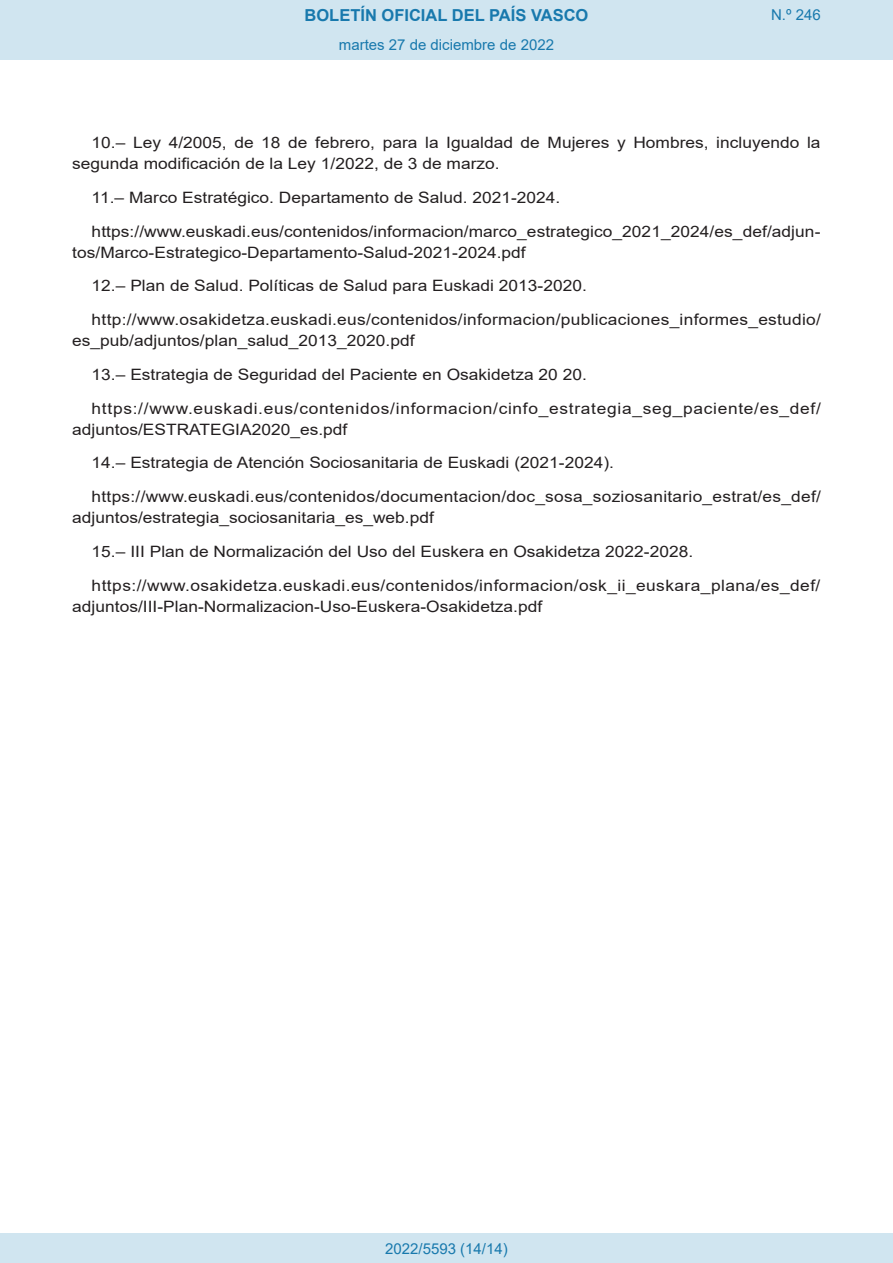
<style>
.page{position:relative;width:893px;height:1263px;background:#fff}
.page>*{position:absolute;margin:0;border:0;box-sizing:border-box;transform-origin:0 0}
.t1{font:700 16.5px "Arial";color:#1879ad}
.BOPVDetalle{font:15.6px/21px "Arial";color:#231f20;scale:1.11 1}
.BOPVDetalle-2{font:15.6px/21px "Arial";letter-spacing:.025em;color:#231f20;scale:1.11 1}
.BOPVDetalle-3{font:15.6px/21px "Arial";letter-spacing:.04em;color:#231f20;scale:1.11 1}
.Paginacion_Centro{font:15px "Arial";color:#1879ad}
</style>
<div class="page">
<div style="left:0;top:0;width:893px;height:60px;background:#d0e5f0"></div>
<div style="left:0;top:1233px;width:893px;height:30px;background:#d0e5f0"></div>
<p class="t1" style="left:305px;top:3px;width:285px">BOLETÍN OFICIAL DEL PAÍS VASCO</p>
<p class="Paginacion_Centro" style="left:339px;top:35px;width:217px">martes 27 de diciembre de 2022</p>
<p class="Paginacion_Centro" style="left:771px;top:5px;width:51px">N.º 246</p>
<p class="BOPVDetalle" style="left:72px;top:132px;width:676px;text-indent:19px">10.– Ley 4/2005, de 18 de febrero, para la Igualdad de Mujeres y Hombres, incluyendo la segunda modificación de la Ley 1/2022, de 3 de marzo.</p>
<p class="BOPVDetalle" style="left:92px;top:187px;width:424px">11.– Marco Estratégico. Departamento de Salud. 2021-2024.</p>
<p class="BOPVDetalle" style="left:72px;top:221px;width:676px;text-indent:19px">https://www.euskadi.eus/contenidos/informacion/marco_estrategico_2021_2024/es_def/adjun&shy;tos/Marco-Estrategico-Departamento-Salud-2021-2024.pdf</p>
<p class="BOPVDetalle" style="left:92px;top:275px;width:448px">12.– Plan de Salud. Políticas de Salud para Euskadi 2013-2020.</p>
<p class="BOPVDetalle" style="left:72px;top:309px;width:676px;text-indent:19px">http://www.osakidetza.euskadi.eus/contenidos/informacion/publicaciones_informes_estudio/ es_pub/adjuntos/plan_salud_2013_2020.pdf</p>
<p class="BOPVDetalle" style="left:92px;top:364px;width:448px">13.– Estrategia de Seguridad del Paciente en Osakidetza 20 20.</p>
<p class="BOPVDetalle-3" style="left:72px;top:398px;width:676px;text-indent:19px">https://www.euskadi.eus/contenidos/informacion/cinfo_estrategia_seg_paciente/es_def/ adjuntos/ESTRATEGIA2020_es.pdf</p>
<p class="BOPVDetalle" style="left:92px;top:452px;width:472px">14.– Estrategia de Atención Sociosanitaria de Euskadi (2021-2024).</p>
<p class="BOPVDetalle" style="left:72px;top:486px;width:676px;text-indent:19px">https://www.euskadi.eus/contenidos/documentacion/doc_sosa_soziosanitario_estrat/es_def/ adjuntos/estrategia_sociosanitaria_es_web.pdf</p>
<p class="BOPVDetalle" style="left:92px;top:541px;width:543px">15.– III Plan de Normalización del Uso del Euskera en Osakidetza 2022-2028.</p>
<p class="BOPVDetalle-2" style="left:72px;top:575px;width:675px;text-indent:19px">https://www.osakidetza.euskadi.eus/contenidos/informacion/osk_ii_euskara_plana/es_def/ adjuntos/III-Plan-Normalizacion-Uso-Euskera-Osakidetza.pdf</p>
<p class="Paginacion_Centro" style="left:385px;top:1238px;width:124px">2022/5593 (14/14)</p>
</div>
